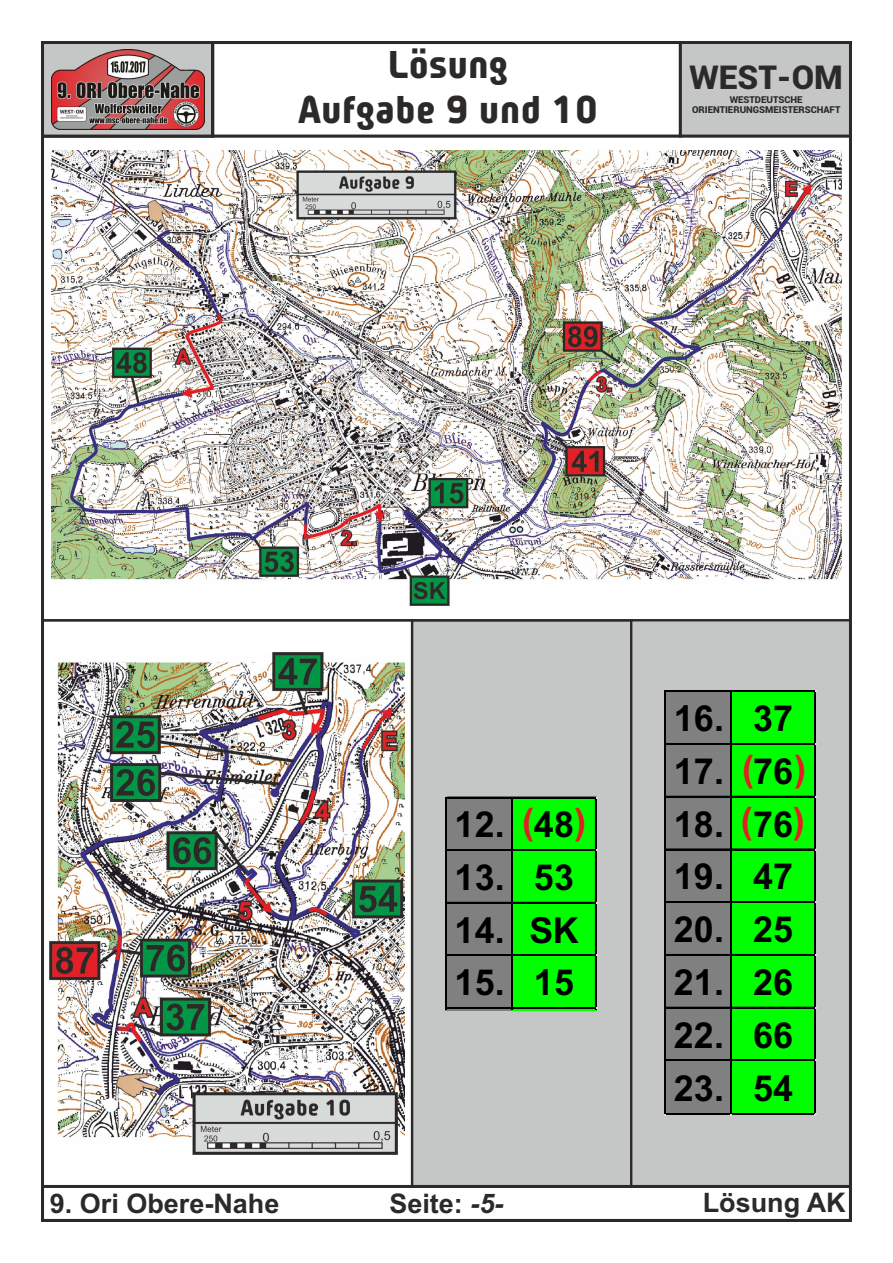
<style>
.page{position:relative;width:893px;height:1263px;background:#fff}
.page>*{position:absolute;margin:0;border:0;box-sizing:border-box;transform-origin:0 0}
.t1{font:700 36px/45px "WRC Clean";color:#2b2a29;text-align:center}
.t2{font:700 36px/52.5px "Arial";color:#e31e24}
.t3{font:700 35.85px "Arial";letter-spacing:.005em;color:#000}
.t4{font:900 32.85px "Roboto";color:#2b2a29}
.t5{font:700 27px "Arial";color:#2b2a29}
.t6{font:900 9.45px/10.5px "Roboto";color:#2b2a29;text-align:center}
.s1{font-style:italic}
</style>
<div class="page">
<div style="left:413px;top:621px;width:216px;height:564px;background:#c5c6c6"></div>
<div style="left:629px;top:619px;width:219px;height:566px;background:#c5c6c6"></div>
<img style="left:51px;top:151px;width:790px;height:455px">
<img style="left:50px;top:652px;width:355px;height:503px">
<div style="left:446px;top:797px;width:67px;height:213px;background:#808080"></div>
<div style="left:512px;top:797px;width:84px;height:213px;background:#0f0"></div>
<hr style="left:447px;top:797px;width:149px;height:1px;background:#000">
<hr style="left:447px;top:849px;width:149px;height:1px;background:#000">
<hr style="left:447px;top:850px;width:149px;height:1px;background:#000">
<hr style="left:447px;top:902px;width:149px;height:1px;background:#000">
<hr style="left:447px;top:955px;width:149px;height:1px;background:#000">
<hr style="left:447px;top:1007px;width:149px;height:1px;background:#000">
<hr style="left:445px;top:797px;width:1px;height:213px;background:#000">
<hr style="left:446px;top:797px;width:1px;height:213px;background:#000">
<hr style="left:511px;top:797px;width:1px;height:213px;background:#000">
<hr style="left:512px;top:797px;width:1px;height:213px;background:#000">
<hr style="left:595px;top:797px;width:1px;height:213px;background:#000">
<div style="left:665px;top:691px;width:67px;height:424px;background:#808080"></div>
<div style="left:731px;top:691px;width:85px;height:424px;background:#0f0"></div>
<hr style="left:666px;top:690px;width:150px;height:1px;background:#000">
<hr style="left:666px;top:691px;width:150px;height:1px;background:#000">
<hr style="left:666px;top:743px;width:150px;height:2px;background:#000">
<hr style="left:666px;top:796px;width:150px;height:1px;background:#000">
<hr style="left:666px;top:849px;width:150px;height:1px;background:#000">
<hr style="left:666px;top:901px;width:150px;height:1px;background:#000">
<hr style="left:666px;top:902px;width:150px;height:1px;background:#000">
<hr style="left:666px;top:954px;width:150px;height:1px;background:#000">
<hr style="left:666px;top:1007px;width:150px;height:1px;background:#000">
<hr style="left:666px;top:1060px;width:150px;height:1px;background:#000">
<hr style="left:665px;top:691px;width:1px;height:424px;background:#000">
<hr style="left:730px;top:691px;width:1px;height:424px;background:#000">
<hr style="left:731px;top:691px;width:1px;height:424px;background:#000">
<hr style="left:666px;top:1113px;width:150px;height:1px;background:#000">
<hr style="left:666px;top:1114px;width:150px;height:1px;background:#000">
<hr style="left:814px;top:691px;width:1px;height:424px;background:#000">
<hr style="left:815px;top:691px;width:1px;height:424px;background:#000">
<div style="left:41px;top:1185px;width:811px;height:37px;border:3px solid #2b2a29"></div>
<svg style="left:41px;top:41px;width:170px;height:98px;background:#919191"></svg>
<div style="left:211px;top:41px;width:471px;height:97px;border:3px solid #2b2a29"></div>
<svg style="left:677px;top:41px;width:175px;height:98px;background:#b7b8b8"></svg>
<img style="left:51px;top:49px;width:153px;height:80px">
<p class="t1" style="left:298px;top:41px;width:302px">Lösung<br>Aufgabe 9 und 10</p>
<p class="t4" style="left:690px;top:55px;width:155px">WEST-OM</p>
<p class="t6" style="left:692px;top:94px;width:150px">WESTDEUTSCHE<br>ORIENTIERUNGSMEISTERSCHAFT</p>
<p class="t2" style="left:522px;top:798px;width:66px">( )</p>
<p class="t3" style="left:455px;top:811px;width:121px">12. 48</p>
<p class="t3" style="left:455px;top:864px;width:121px">13. 53</p>
<p class="t3" style="left:455px;top:916px;width:126px">14. SK</p>
<p class="t3" style="left:455px;top:969px;width:121px">15. 15</p>
<p class="t3" style="left:674px;top:705px;width:121px">16. 37</p>
<p class="t3" style="left:674px;top:758px;width:121px">17. 76</p>
<p class="t3" style="left:674px;top:810px;width:121px">18. 76</p>
<p class="t3" style="left:674px;top:863px;width:121px">19. 47</p>
<p class="t3" style="left:674px;top:916px;width:121px">20. 25</p>
<p class="t3" style="left:674px;top:969px;width:121px">21. 26</p>
<p class="t3" style="left:674px;top:1021px;width:121px">22. 66</p>
<p class="t3" style="left:674px;top:1075px;width:121px">23. 54</p>
<p class="t2" style="left:741px;top:745px;width:67px">( ) ( )</p>
<p class="t5" style="left:50px;top:1193px;width:231px">9. Ori Obere-Nahe</p>
<p class="t5" style="left:389px;top:1193px;width:116px">Seite: <span class="s1">-5-</span></p>
<p class="t5" style="left:703px;top:1192px;width:144px">Lösung AK</p>
</div>
